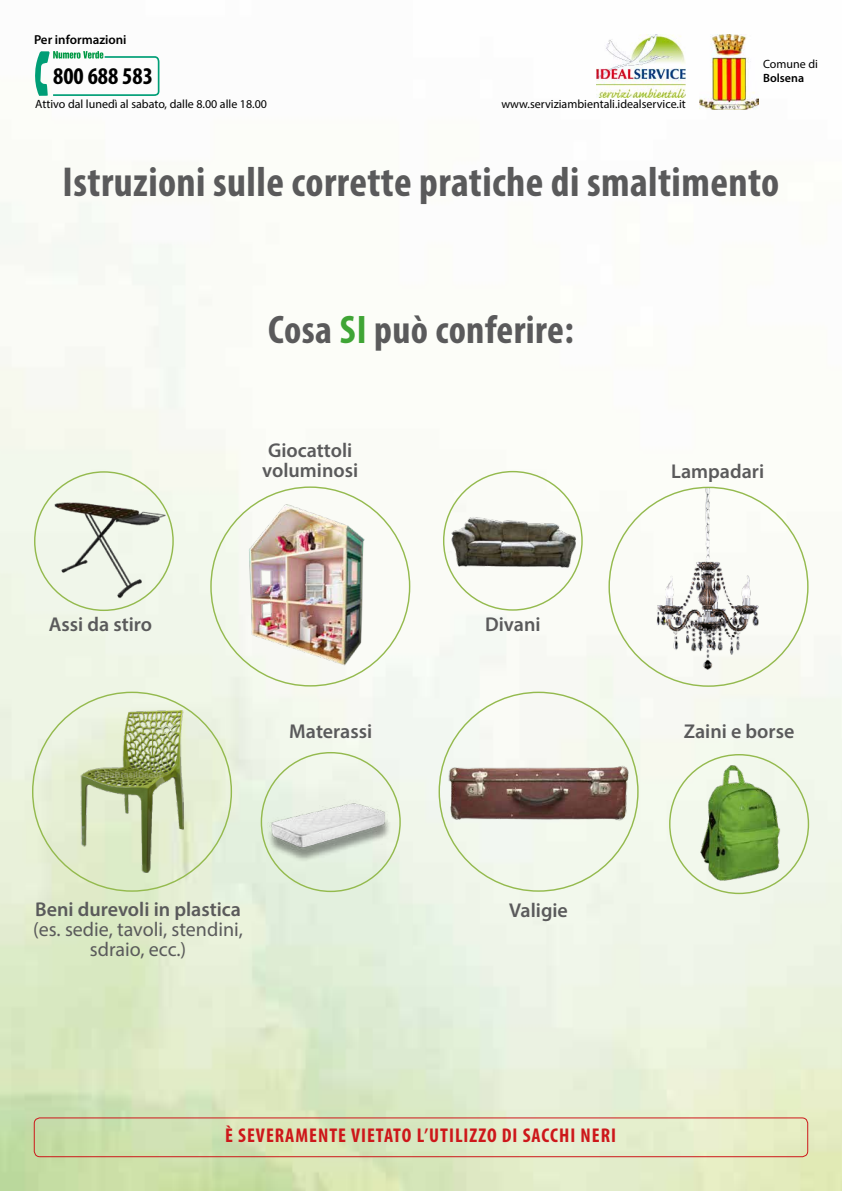
<style>
.page{position:relative;width:842px;height:1191px;background:#fff}
.page>*{position:absolute;margin:0;border:0;box-sizing:border-box;transform-origin:0 0}
.t1{font:700 condensed 42px "Myriad Pro";letter-spacing:.01em;color:#5a5a5b}
.t2{font:700 condensed 40px "Myriad Pro";letter-spacing:.01em;color:#5a5a5b}
.t3{font:700 condensed 24.1px "Myriad Pro";color:#000}
.t4{font:600 20px/20px "Myriad Pro";color:#5a5a5b}
.t5{font:700 condensed 20px "Myriad Pro";letter-spacing:.05em;color:#cd171a}
.t6{font:20px/20px "Myriad Pro";color:#5a5a5b;text-align:center}
.t7{font:600 13px "Myriad Pro";color:#000}
.t8{font:12px "Myriad Pro";color:#000}
.t9{font:600 12px "Myriad Pro";color:#000}
.s1{color:#3fa535}
</style>
<div class="page">
<img style="left:0;top:34px;width:842px;height:1157px">
<img style="left:47px;top:487px;width:126px;height:123px">
<img style="left:444px;top:477px;width:138px;height:107px">
<img style="left:218px;top:502px;width:176px;height:164px">
<img style="left:609px;top:487px;width:199px;height:186px">
<img style="left:261px;top:776px;width:139px;height:92px">
<img style="left:81px;top:710px;width:102px;height:163px">
<img style="left:439px;top:754px;width:198px;height:75px">
<img style="left:680px;top:763px;width:118px;height:118px">
<img style="left:597px;top:35px;width:88px;height:62px">
<svg style="left:34px;top:51px;width:125px;height:45px"></svg>
<img style="left:699px;top:35px;width:60px;height:75px">
<div style="left:34px;top:1117px;width:774px;height:40px;border:1px solid #cd171a;border-radius:6px"></div>
<p class="t7" style="left:34px;top:31px;width:94px">Per informazioni</p>
<p class="t3" style="left:53px;top:61px;width:101px">800 688 583</p>
<p class="t8" style="left:35px;top:97px;width:233px">Attivo dal lunedì al sabato, dalle 8.00 alle 18.00</p>
<p class="t8" style="left:501px;top:97px;width:186px">www.serviziambientali.idealservice.it</p>
<p class="t8" style="left:763px;top:57px;width:56px">Comune di</p>
<p class="t9" style="left:763px;top:71px;width:42px">Bolsena</p>
<h1 class="t1" style="left:63px;top:156px;width:718px">Istruzioni sulle corrette pratiche di smaltimento</h1>
<p class="t4" style="left:49px;top:614px;width:105px">Assi da stiro</p>
<h2 class="t2" style="left:268px;top:305px;width:307px">Cosa <span class="s1">SI</span> può conferire:</h2>
<p class="t4" style="left:262px;top:439px;width:98px">Giocattoli voluminosi</p>
<p class="t4" style="left:289px;top:721px;width:84px">Materassi</p>
<p class="t4" style="left:485px;top:614px;width:57px">Divani</p>
<p class="t4" style="left:35px;top:899px;width:207px">Beni durevoli in plastica</p>
<p class="t6" style="left:33px;top:919px;width:211px">(es. sedie, tavoli, stendini, sdraio, ecc.)</p>
<p class="t4" style="left:509px;top:899px;width:60px">Valigie</p>
<p class="t4" style="left:671px;top:460px;width:94px">Lampadari</p>
<p class="t4" style="left:684px;top:721px;width:112px">Zaini e borse</p>
<p class="t5" style="left:225px;top:1122px;width:392px">È SEVERAMENTE VIETATO L’UTILIZZO DI SACCHI NERI</p>
</div>
